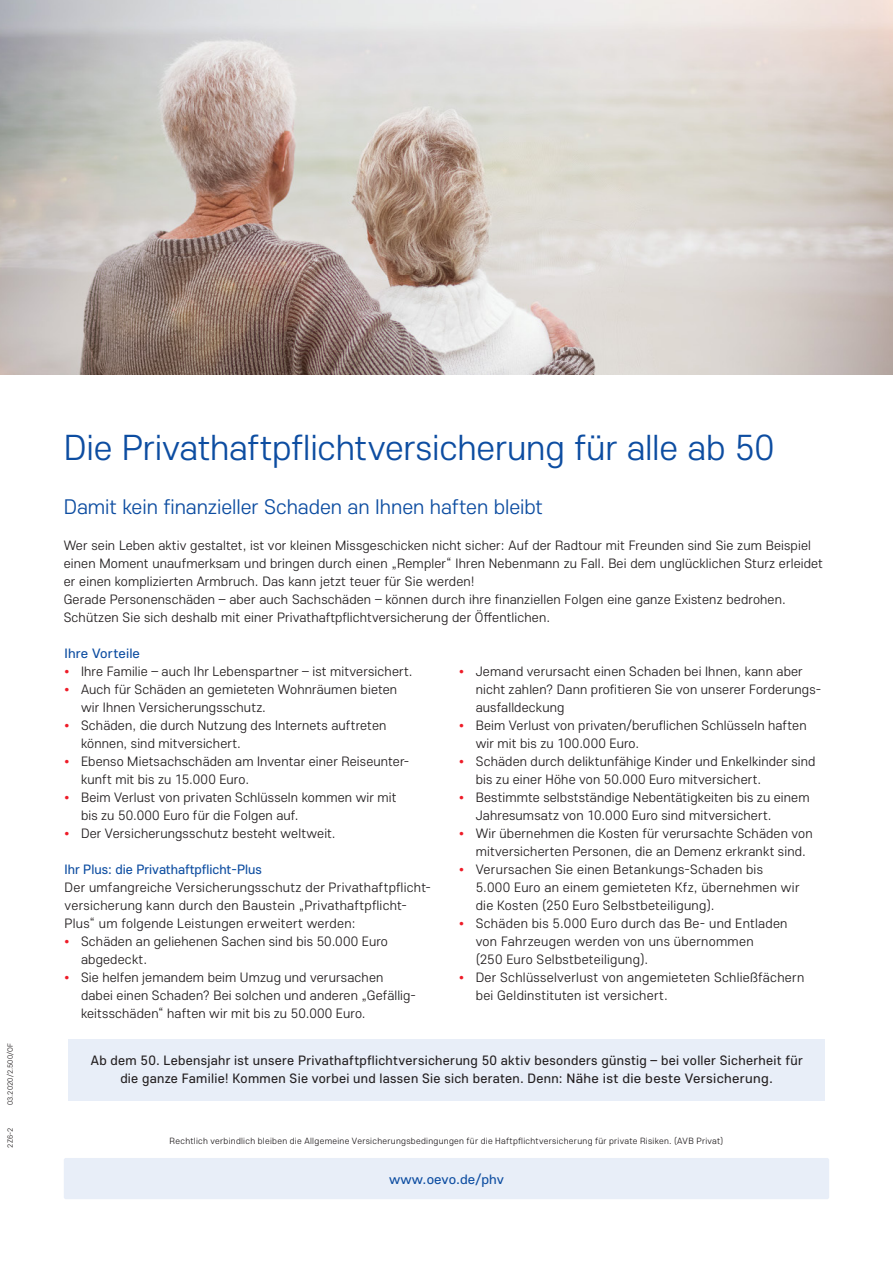
<style>
.page{position:relative;width:893px;height:1263px;background:#fff}
.page>*{position:absolute;margin:0;border:0;box-sizing:border-box;transform-origin:0 0}
.Headline{font:300 36px "Core Sans E 35";letter-spacing:-.005em;color:#0d4da1}
.Subline{font:300 21px "Core Sans E 35";letter-spacing:-.005em;color:#0d4da1}
.Mengentext{font:300 13.5px/18px "Core Sans E 35";letter-spacing:.01em;color:#231f20}
.t1{font:13.5px/18px "Core Sans E 45";letter-spacing:.02em;color:#231f20;text-align:center}
.Mengentext-2{font:13.5px "Core Sans E 45";letter-spacing:.005em;color:#0d4da1;scale:1.05 1}
.t2{font:300 9px "Core Sans E 35";letter-spacing:.035em;color:#231f20}
.t3{font:300 7.5px "Core Sans E 35";letter-spacing:.025em;color:#231f20}
.s1{color:#ee1c28}
.s2{font-family:"Core Sans E 45";font-weight:400;color:#0d4da1}
</style>
<div class="page">
<img style="left:0;top:0;width:893px;height:374px">
<div style="left:68px;top:1040px;width:757px;height:61px;background:#e8eef8"></div>
<div style="left:64px;top:1158px;width:765px;height:41px;background:#e8eef8;border-radius:2px"></div>
<p class="t3" style="left:5px;top:1105px;width:64px;rotate:-90deg">03.2020/2.500/OF</p>
<p class="t3" style="left:5px;top:1148px;width:21px;rotate:-90deg">2Z6-2</p>
<p class="Headline" style="left:64px;top:423px;width:712px">Die Privathaftpflichtversicherung für alle ab 50</p>
<p class="Subline" style="left:64px;top:493px;width:481px">Damit kein finanzieller Schaden an Ihnen haften bleibt</p>
<p class="Mengentext" style="left:64px;top:536px;width:761px">Wer sein Leben aktiv gestaltet, ist vor kleinen Missgeschicken nicht sicher: Auf der Radtour mit Freunden sind Sie zum Beispiel einen Moment unaufmerksam und bringen durch einen „Rempler“ Ihren Nebenmann zu Fall. Bei dem unglücklichen Sturz erleidet er einen komplizierten Armbruch. Das kann jetzt teuer für Sie werden!</p>
<p class="Mengentext" style="left:64px;top:590px;width:724px">Gerade Personenschäden – aber auch Sachschäden – können durch ihre finanziellen Folgen eine ganze Existenz bedrohen.<br>Schützen Sie sich deshalb mit einer Privathaftpflichtversicherung der Öffentlichen.</p>
<p class="Mengentext-2" style="left:65px;top:644px;width:73px">Ihre Vorteile</p>
<p class="Mengentext" style="left:65px;top:662px;width:350px"><span class="s1">•</span> Ihre Familie – auch Ihr Lebenspartner – ist mitversichert.</p>
<p class="Mengentext" style="left:65px;top:680px;width:334px"><span class="s1">•</span> Auch für Schäden an gemieteten Wohnräumen bieten</p>
<p class="Mengentext" style="left:81px;top:698px;width:187px">wir Ihnen Versicherungsschutz.</p>
<p class="Mengentext" style="left:65px;top:716px;width:323px"><span class="s1">•</span> Schäden, die durch Nutzung des Internets auftreten</p>
<p class="Mengentext" style="left:81px;top:734px;width:161px">können, sind mitversichert.</p>
<p class="Mengentext" style="left:65px;top:752px;width:346px"><span class="s1">•</span> Ebenso Mietsachschäden am Inventar einer Reiseunter-</p>
<p class="Mengentext" style="left:81px;top:770px;width:170px">kunft mit bis zu 15.000 Euro.</p>
<p class="Mengentext" style="left:81px;top:788px;width:317px;text-indent:-16px"><span class="s1">•</span> Beim Verlust von privaten Schlüsseln kommen wir mit bis zu 50.000 Euro für die Folgen auf.</p>
<p class="Mengentext" style="left:65px;top:824px;width:273px"><span class="s1">•</span> Der Versicherungsschutz besteht weltweit.</p>
<p class="Mengentext" style="left:65px;top:860px;width:368px"><span class="s2">Ihr Plus: die Privathaftpflicht-Plus<br></span>Der umfangreiche Versicherungsschutz der Privathaftpflicht&shy;versicherung kann durch den Baustein „Privathaftpflicht-Plus“ um folgende Leistungen erweitert werden:</p>
<p class="Mengentext" style="left:81px;top:932px;width:308px;text-indent:-16px"><span class="s1">•</span> Schäden an geliehenen Sachen sind bis 50.000 Euro abgedeckt.</p>
<p class="Mengentext" style="left:65px;top:968px;width:320px"><span class="s1">•</span> Sie helfen jemandem beim Umzug und verursachen</p>
<p class="Mengentext" style="left:81px;top:986px;width:336px">dabei einen Schaden? Bei solchen und anderen „Gefällig-</p>
<p class="Mengentext" style="left:81px;top:1004px;width:286px">keitsschäden“ haften wir mit bis zu 50.000 Euro.</p>
<p class="t1" style="left:91px;top:1050px;width:713px">Ab dem 50. Lebensjahr ist unsere Privathaftpflichtversicherung 50 aktiv besonders günstig – bei voller Sicherheit für die ganze Familie! Kommen Sie vorbei und lassen Sie sich beraten. Denn: Nähe ist die beste Versicherung.</p>
<p class="Mengentext" style="left:459px;top:662px;width:345px"><span class="s1">•</span> Jemand verursacht einen Schaden bei Ihnen, kann aber</p>
<p class="Mengentext" style="left:476px;top:680px;width:347px">nicht zahlen? Dann profitieren Sie von unserer Forderungs&shy;ausfalldeckung</p>
<p class="Mengentext" style="left:459px;top:716px;width:349px"><span class="s1">•</span> Beim Verlust von privaten/beruflichen Schlüsseln haften</p>
<p class="Mengentext" style="left:476px;top:734px;width:165px">wir mit bis zu 100.000 Euro.</p>
<p class="Mengentext" style="left:476px;top:752px;width:341px;text-indent:-16px"><span class="s1">•</span> Schäden durch deliktunfähige Kinder und Enkelkinder sind bis zu einer Höhe von 50.000 Euro mitversichert.</p>
<p class="Mengentext" style="left:476px;top:788px;width:335px;text-indent:-16px"><span class="s1">•</span> Bestimmte selbstständige Nebentätigkeiten bis zu einem<br>Jahresumsatz von 10.000 Euro sind mitversichert.</p>
<p class="Mengentext" style="left:476px;top:824px;width:338px;text-indent:-16px"><span class="s1">•</span> Wir übernehmen die Kosten für verursachte Schäden von mitversicherten Personen, die an Demenz erkrankt sind.</p>
<p class="Mengentext" style="left:476px;top:860px;width:325px;text-indent:-16px"><span class="s1">•</span> Verursachen Sie einen Betankungs-Schaden bis<br>5.000 Euro an einem gemieteten Kfz, übernehmen wir die Kosten (250 Euro Selbstbeteiligung).</p>
<p class="Mengentext" style="left:476px;top:914px;width:313px;text-indent:-16px"><span class="s1">•</span> Schäden bis 5.000 Euro durch das Be- und Entladen von Fahrzeugen werden von uns übernommen<br>(250 Euro Selbstbeteiligung).</p>
<p class="Mengentext" style="left:476px;top:968px;width:330px;text-indent:-16px"><span class="s1">•</span> Der Schlüsselverlust von angemieteten Schließfächern bei Geldinstituten ist versichert.</p>
<p class="t2" style="left:170px;top:1135px;width:555px">Rechtlich verbindlich bleiben die Allgemeine Versicherungsbedingungen für die Haftpflichtversicherung für private Risiken. (AVB Privat)</p>
<p class="Mengentext-2" style="left:389px;top:1170px;width:111px">www.oevo.de/phv</p>
</div>
